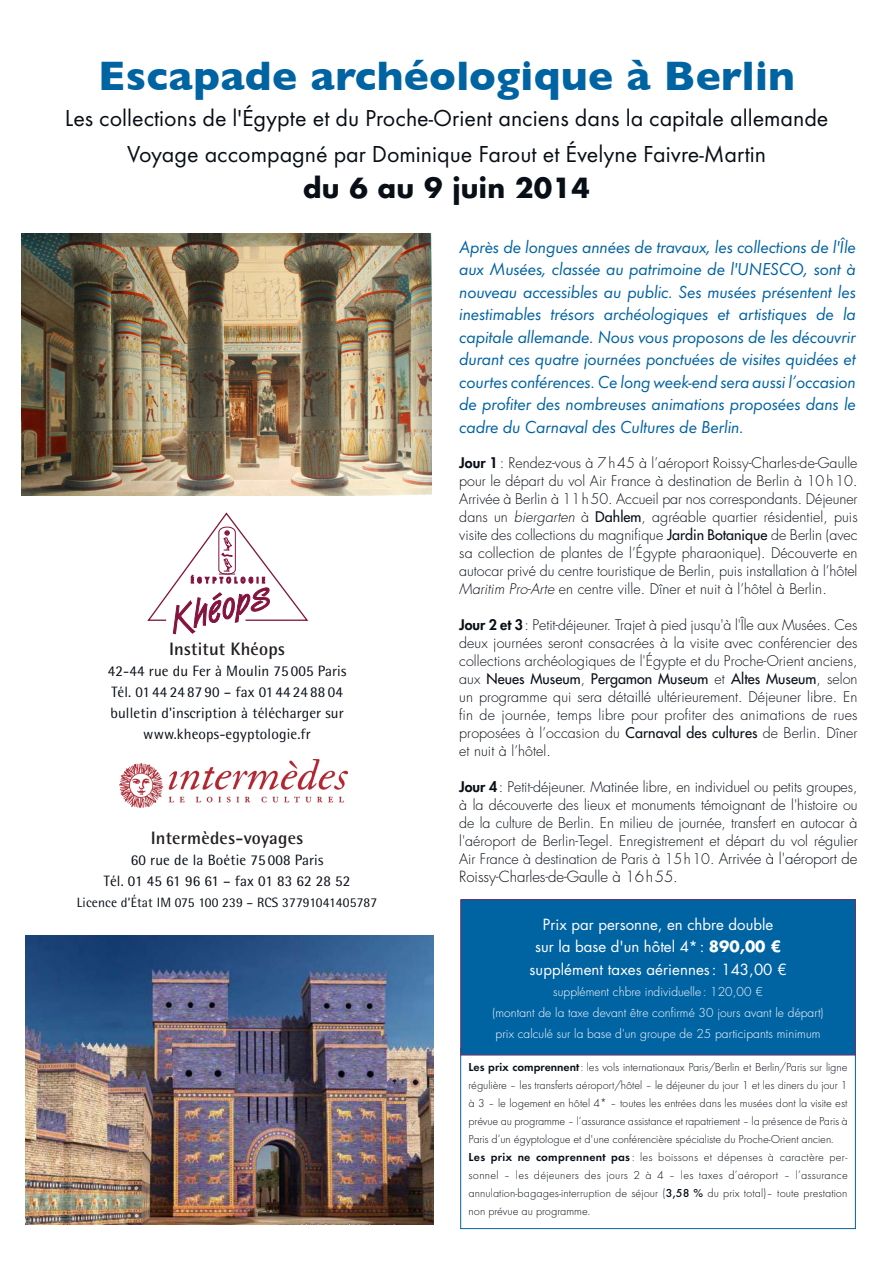
<style>
.page{position:relative;width:893px;height:1263px;background:#fff}
.page>*{position:absolute;margin:0;border:0;box-sizing:border-box;transform-origin:0 0}
.Normal_e{font:700 42px "Gill Sans";letter-spacing:.01em;color:#0063a2}
.Normal_e-2{font:700 27px "Futura Std";letter-spacing:.01em;color:#080f16}
.Normal_e-3{font:24px "Futura T";color:#080f16}
.t1{font:italic 18px/22.5px "Futura T";letter-spacing:-.01em;color:#0063a2;text-align:justify}
.Normal_e-4{font:700 18px "Rotis Semi Sans";letter-spacing:.01em;color:#231f20}
.Normal_e-5{font:15px "Rotis Semi Sans";letter-spacing:.01em;color:#080f16}
.Normal_e-6{font:15px "Futura Std";color:#fff}
.Normal_e-7{font:300 15px "Futura Std";letter-spacing:-.005em;color:#080f16}
.Normal_e-8{font:300 14.25px/18px "Futura Std";letter-spacing:.005em;color:#080f16;text-align:justify}
.Normal_e-9{font:13.5px "Rotis Semi Sans";letter-spacing:.01em;color:#080f16}
.Normal_e-10{font:300 12px/18px "Futura T";letter-spacing:-.005em;color:#080f16;text-align:justify}
.Normal_e-11{font:300 12px "Futura Std";letter-spacing:.005em;color:#fff}
.s1{font-weight:800}
.s2{font-style:italic}
.s3{font-weight:500}
.s4{font-size:15px}
.s5{font-weight:700}
.s6{font-weight:600}
</style>
<div class="page">
<div style="left:460px;top:1048px;width:396px;height:181px;border:1px solid #0063a2"></div>
<div style="left:461px;top:900px;width:394px;height:155px;background:#0063a2"></div>
<div style="left:460px;top:899px;width:396px;height:156px;border:1px solid #6f306f"></div>
<img style="left:21px;top:234px;width:410px;height:261px">
<svg style="left:147px;top:512px;width:162px;height:123px"></svg>
<img style="left:119px;top:759px;width:228px;height:48px">
<img style="left:26px;top:935px;width:408px;height:290px">
<p class="Normal_e" style="left:98px;top:51px;width:698px">Escapade archéologique à Berlin</p>
<p class="Normal_e-3" style="left:65px;top:104px;width:765px">Les collections de l'Égypte et du Proche-Orient anciens dans la capitale allemande</p>
<p class="Normal_e-3" style="left:127px;top:140px;width:640px">Voyage accompagné par Dominique Farout et Évelyne Faivre-Martin</p>
<p class="Normal_e-2" style="left:303px;top:170px;width:288px">du 6 au 9 juin 2014</p>
<p class="Normal_e-4" style="left:169px;top:637px;width:118px">Institut Khéops</p>
<p class="Normal_e-5" style="left:108px;top:662px;width:240px">42-44 rue du Fer à Moulin 75 005 Paris</p>
<p class="Normal_e-5" style="left:111px;top:683px;width:233px">Tél. 01 44 24 87 90 – fax 01 44 24 88 04</p>
<p class="Normal_e-5" style="left:110px;top:704px;width:235px">bulletin d'inscription à télécharger sur</p>
<p class="Normal_e-5" style="left:143px;top:725px;width:169px">www.kheops-egyptologie.fr</p>
<p class="Normal_e-4" style="left:151px;top:826px;width:154px">Intermèdes-voyages</p>
<p class="Normal_e-5" style="left:131px;top:851px;width:194px">60 rue de la Boétie 75 008 Paris</p>
<p class="Normal_e-5" style="left:104px;top:872px;width:248px">Tél. 01 45 61 96 61 – fax 01 83 62 28 52</p>
<p class="Normal_e-9" style="left:77px;top:894px;width:302px">Licence d’État IM 075 100 239 – RCS 37791041405787</p>
<p class="t1" style="left:459px;top:236px;width:398px">Après de longues années de travaux, les collections de l'Île aux Musées, classée au patrimoine de l'UNESCO, sont à nouveau accessibles au public. Ses musées présentent les inestimables trésors archéologiques et artistiques de la capitale allemande. Nous vous proposons de les découvrir durant ces quatre journées ponctuées de visites quidées et courtes conférences. Ce long week-end sera aussi l’occasion de profiter des nombreuses animations proposées dans le cadre du Carnaval des Cultures de Berlin.</p>
<p class="Normal_e-8" style="left:459px;top:454px;width:400px"><span class="s1">Jour 1</span>: Rendez-vous à 7h45 à l’aéroport Roissy-Charles-de-Gaulle pour le départ du vol Air France à destination de Berlin à 10h10.<br>Arrivée à Berlin à 11h50. Accueil par nos correspondants. Déjeuner dans un <span class="s2">biergarten</span> à <span class="s3">Dahlem</span>, agréable quartier résidentiel, puis visite des collections du magnifique <span class="s3">Jardin Botanique</span> de Berlin (avec sa collection de plantes de l’Égypte pharaonique). Découverte en autocar privé du centre touristique de Berlin, puis installation à l’hôtel <span class="s2">Maritim Pro-Arte</span> en centre ville. Dîner et nuit à l’hôtel à Berlin.</p>
<p class="Normal_e-8" style="left:459px;top:616px;width:400px"><span class="s1">Jour 2 et 3</span>: Petit-déjeuner. Trajet à pied jusqu'à l'Île aux Musées. Ces deux journées seront consacrées à la visite avec conférencier des collections archéologiques de l'Égypte et du Proche-Orient anciens, aux <span class="s3">Neues Museum</span>, <span class="s3">Pergamon Museum</span> et <span class="s3">Altes Museum</span>, selon un programme qui sera détaillé ultérieurement. Déjeuner libre. En fin de journée, temps libre pour profiter des animations de rues proposées à l’occasion du <span class="s3">Carnaval des cultures</span> de Berlin. Dîner et nuit à l’hôtel.</p>
<p class="Normal_e-8" style="left:459px;top:778px;width:400px"><span class="s1">Jour 4</span>: Petit-déjeuner. Matinée libre, en individuel ou petits groupes, à la découverte des lieux et monuments témoignant de l'histoire ou de la culture de Berlin. En milieu de journée, transfert en autocar à l'aéroport de Berlin-Tegel. Enregistrement et départ du vol régulier Air France à destination de Paris à 15h10. <span class="s4">Arrivée à l'aéroport de</span></p>
<p class="Normal_e-7" style="left:459px;top:867px;width:220px">Roissy-Charles-de-Gaulle à 16h55.</p>
<p class="Normal_e-6" style="left:543px;top:914px;width:232px">Prix par personne, en chbre double</p>
<p class="Normal_e-6" style="left:535px;top:937px;width:247px">sur la base d'un hôtel 4*: <span class="s5">890,00 €</span></p>
<p class="Normal_e-6" style="left:529px;top:959px;width:259px">supplément taxes aériennes: 143,00 €</p>
<p class="Normal_e-11" style="left:553px;top:984px;width:211px">supplément chbre individuelle : 120,00 €</p>
<p class="Normal_e-11" style="left:493px;top:1005px;width:332px">(montant de la taxe devant être confirmé 30 jours avant le départ)</p>
<p class="Normal_e-11" style="left:496px;top:1026px;width:326px">prix calculé sur la base d'un groupe de 25 participants minimum</p>
<p class="Normal_e-10" style="left:469px;top:1058px;width:381px"><span class="s6">Les prix comprennent</span>: les vols internationaux Paris/Berlin et Berlin/Paris sur ligne régulière – les transferts aéroport/hôtel – le déjeuner du jour 1 et les diners du jour 1 à 3 – le logement en hôtel 4* – toutes les entrées dans les musées dont la visite est prévue au programme – l‘assurance assistance et rapatriement – la présence de Paris à Paris d’un égyptologue et d'une conférencière spécialiste du Proche-Orient ancien.</p>
<p class="Normal_e-10" style="left:469px;top:1148px;width:381px"><span class="s6">Les prix ne comprennent pas</span> : les boissons et dépenses à caractère per&shy;sonnel – les déjeuners des jours 2 à 4 – les taxes d’aéroport – l’assurance annulation-bagages-interruption de séjour (<span class="s3">3,58 %</span> du prix total)– toute prestation non prévue au programme.</p>
</div>
